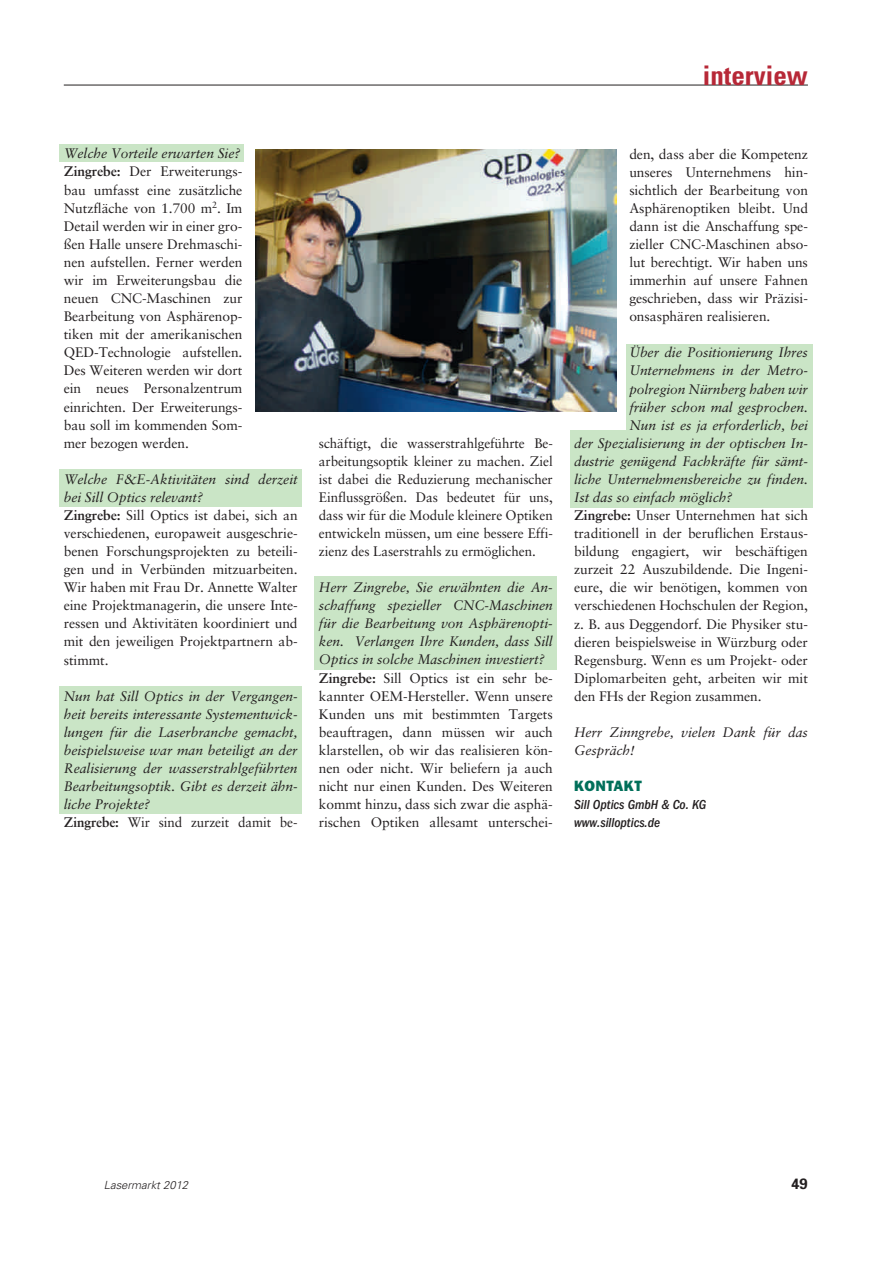
<style>
.page{position:relative;width:893px;height:1263px;background:#fff}
.page>*{position:absolute;margin:0;border:0;box-sizing:border-box;transform-origin:0 0}
.t1{font:700 condensed 27px "Univers";color:#b72837}
.t2{font:800 15px "Franklin Gothic";letter-spacing:.035em;color:#016f5a}
.t3{font:700 15px "Univers";color:#231f20}
.t4{font:13.8px/18.1px "Sabon";letter-spacing:-.005em;color:#231f20}
.t5{font:italic 13.8px/18px "Sabon";letter-spacing:-.005em;color:#231f20}
.t6{font:italic 500 condensed 13.5px/18.1px "Franklin Gothic";letter-spacing:-.005em;color:#231f20}
.t7{font:italic 300 11.25px "Univers";color:#231f20}
.s1{font-style:italic}
.s2{font-weight:700}
.s3{font-weight:700;font-style:normal}
.s4{font-style:normal}
</style>
<div class="page">
<div style="left:570px;top:344px;width:242px;height:163px;background:#cae5c6"></div>
<div style="left:565px;top:342px;width:61px;height:87px;background:#fff"></div>
<div style="left:60px;top:686px;width:242px;height:128px;background:#cae5c6"></div>
<div style="left:315px;top:577px;width:242px;height:93px;background:#cae5c6"></div>
<div style="left:60px;top:469px;width:242px;height:38px;background:#cae5c6"></div>
<div style="left:60px;top:144px;width:184px;height:18px;background:#cae5c6"></div>
<hr style="left:64px;top:85px;width:744px;height:1px;background:#231f20">
<img style="left:255px;top:150px;width:362px;height:261px">
<h1 class="t1" style="left:703px;top:66px;width:107px">interview</h1>
<p class="t4" style="left:64px;top:146px;width:180px"><span class="s1">Welche Vorteile erwarten Sie?<br></span><span class="s2">Zingrebe:</span> Der Erweiterungs&shy;bau umfasst eine zusätzliche<br>Nutzfläche von 1.700 m<sup>2</sup>. Im<br>Detail werden wir in einer gro&shy;ßen Halle unsere Drehmaschi&shy;nen aufstellen. Ferner werden wir im Erweiterungsbau die neuen CNC-Maschinen zur<br>Bearbeitung von Asphärenop&shy;tiken mit der amerikanischen<br>QED-Technologie aufstellen.<br>Des Weiteren werden wir dort ein neues Personalzentrum einrichten. Der Erweiterungs&shy;bau soll im kommenden Som&shy;mer bezogen werden.</p>
<p class="t4" style="left:64px;top:471px;width:235px"><span class="s1">Welche F</span><span class="s1">&amp;</span><span class="s1">E-Aktivitäten sind derzeit bei Sill Optics relevant?<br></span><span class="s2">Zingrebe:</span> Sill Optics ist dabei, sich an verschiedenen, europaweit ausgeschrie&shy;benen Forschungsprojekten zu beteili&shy;gen und in Verbünden mitzuarbeiten.<br>Wir haben mit Frau Dr. Annette Walter eine Projektmanagerin, die unsere Inte&shy;ressen und Aktivitäten koordiniert und mit den jeweiligen Projektpartnern ab&shy;stimmt.</p>
<p class="t5" style="left:64px;top:688px;width:235px">Nun hat Sill Optics in der Vergangen&shy;heit bereits interessante Systementwick&shy;lungen für die Laserbranche gemacht, beispielsweise war man beteiligt an der Realisierung der wasserstrahlgeführten Bearbeitungsoptik. Gibt es derzeit ähn&shy;liche Projekte?<br><span class="s3">Zingrebe:</span> <span class="s4">Wir sind zurzeit damit be-</span></p>
<p class="t4" style="left:319px;top:435px;width:235px;text-align:justify">schäftigt, die wasserstrahlgeführte Be&shy;arbeitungsoptik kleiner zu machen. Ziel ist dabei die Reduzierung mechanischer Einflussgrößen. Das bedeutet für uns, dass wir für die Module kleinere Optiken entwickeln müssen, um eine bessere Effi&shy;zienz des Laserstrahls zu ermöglichen.</p>
<p class="t4" style="left:319px;top:579px;width:235px"><span class="s1">Herr Zingrebe, Sie erwähnten die An&shy;schaffung spezieller CNC-Maschinen für die Bearbeitung von Asphärenopti&shy;ken. Verlangen Ihre Kunden, dass Sill Optics in solche Maschinen investiert?<br></span><span class="s2">Zingrebe:</span> Sill Optics ist ein sehr be&shy;kannter OEM-Hersteller. Wenn unsere Kunden uns mit bestimmten Targets beauftragen, dann müssen wir auch klarstellen, ob wir das realisieren kön&shy;nen oder nicht. Wir beliefern ja auch nicht nur einen Kunden. Des Weiteren kommt hinzu, dass sich zwar die asphä&shy;rischen Optiken allesamt unterschei-</p>
<p class="t4" style="left:629px;top:146px;width:180px;text-align:justify">den, dass aber die Kompetenz unseres Unternehmens hin&shy;sichtlich der Bearbeitung von Asphärenoptiken bleibt. Und dann ist die Anschaffung spe&shy;zieller CNC-Maschinen abso&shy;lut berechtigt. Wir haben uns immerhin auf unsere Fahnen geschrieben, dass wir Präzisi&shy;onsasphären realisieren.</p>
<p class="t5" style="left:629px;top:345px;width:180px">Über die Positionierung Ihres</p>
<p class="t5" style="left:629px;top:363px;width:180px">Unternehmens in der Metro-</p>
<p class="t5" style="left:629px;top:381px;width:180px">polregion Nürnberg haben wir</p>
<p class="t5" style="left:629px;top:399px;width:180px">früher schon mal gesprochen.</p>
<p class="t5" style="left:629px;top:417px;width:180px">Nun ist es ja erforderlich, bei</p>
<p class="t5" style="left:574px;top:435px;width:235px">der Spezialisierung in der optischen In-</p>
<p class="t5" style="left:574px;top:453px;width:235px">dustrie genügend Fachkräfte für sämt-</p>
<p class="t5" style="left:574px;top:471px;width:235px">liche Unternehmensbereiche zu finden.</p>
<p class="t5" style="left:574px;top:489px;width:160px">Ist das so einfach möglich?</p>
<p class="t4" style="left:574px;top:507px;width:235px"><span class="s2">Zingrebe:</span> Unser Unternehmen hat sich</p>
<p class="t4" style="left:574px;top:525px;width:235px">traditionell in der beruflichen Erstaus-</p>
<p class="t4" style="left:574px;top:543px;width:235px">bildung engagiert, wir beschäftigen</p>
<p class="t4" style="left:574px;top:562px;width:235px">zurzeit 22 Auszubildende. Die Ingeni-</p>
<p class="t4" style="left:574px;top:580px;width:235px">eure, die wir benötigen, kommen von</p>
<p class="t4" style="left:574px;top:598px;width:235px">verschiedenen Hochschulen der Region,</p>
<p class="t4" style="left:574px;top:616px;width:235px">z. B. aus Deggendorf. Die Physiker stu-</p>
<p class="t4" style="left:574px;top:634px;width:235px">dieren beispielsweise in Würzburg oder</p>
<p class="t4" style="left:574px;top:652px;width:235px">Regensburg. Wenn es um Projekt- oder</p>
<p class="t4" style="left:574px;top:670px;width:235px">Diplomarbeiten geht, arbeiten wir mit</p>
<p class="t4" style="left:574px;top:688px;width:189px">den FHs der Region zusammen.</p>
<p class="t5" style="left:574px;top:724px;width:235px">Herr Zinngrebe, vielen Dank für das<br>Gespräch!</p>
<p class="t2" style="left:574px;top:781px;width:69px">KONTAKT</p>
<p class="t6" style="left:574px;top:796px;width:134px">Sill Optics GmbH &amp; Co. KG www.silloptics.de</p>
<p class="t7" style="left:104px;top:1180px;width:86px">Lasermarkt 2012</p>
<p class="t3" style="left:791px;top:1178px;width:18px">49</p>
</div>
